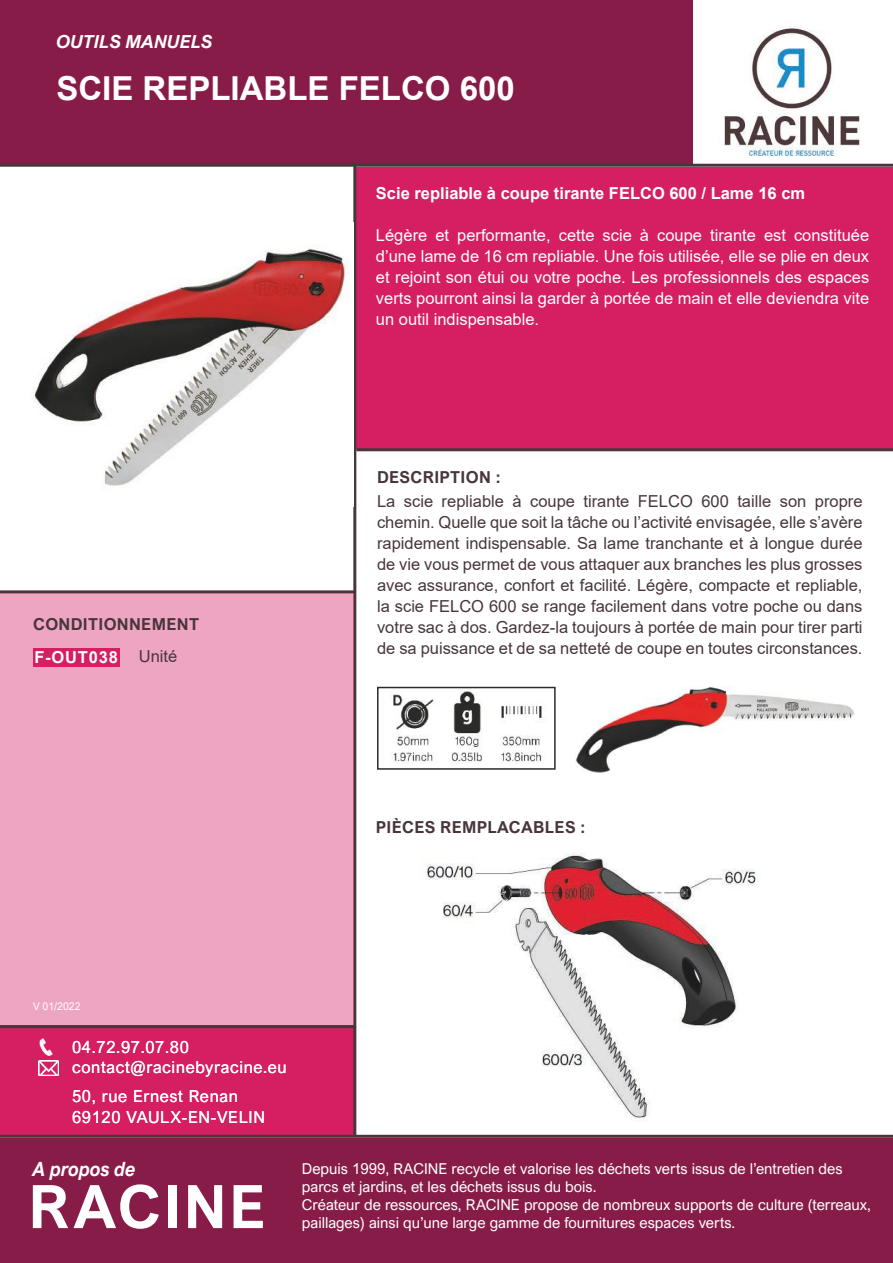
<style>
.page{position:relative;width:893px;height:1263px;background:#fff}
.page>*{position:absolute;margin:0;border:0;box-sizing:border-box;transform-origin:0 0}
.t1{font:700 60px "Arial Nova";letter-spacing:.04em;color:#fff}
.t2{font:700 33px "Arial";color:#fff}
.t3{font:italic 700 19.65px "Arial Nova";color:#fff;scale:.92 1}
.t4{font:italic 700 18px "Arial Nova";color:#fff}
.t5{font:16.5px/21px "Arial";color:#483639;text-align:justify}
.t6{font:16.5px/21px "Arial";color:#fff;text-align:justify}
.t7{font:16.5px/19.8px "Arial Nova";letter-spacing:.04em;color:#fff}
.t8{font:700 16.5px "Arial";color:#fff}
.t9{font:700 16.5px "Arial Nova";letter-spacing:.02em;color:#483639}
.t10{font:15px/18px "Arial Nova";color:#fff}
.t11{font:10.5px "Arial Nova";color:#fff}
</style>
<div class="page">
<div style="left:356px;top:167px;width:537px;height:281px;background:#d61e63"></div>
<div style="left:0;top:1025px;width:353px;height:110px;background:#d61e63"></div>
<div style="left:0;top:0;width:693px;height:164px;background:#881c48"></div>
<img style="left:702px;top:27px;width:186px;height:137px">
<hr style="left:0;top:164px;width:893px;height:3px;background:#483639">
<hr style="left:356px;top:448px;width:537px;height:3px;background:#483639">
<hr style="left:0;top:1135px;width:893px;height:3px;background:#483639">
<div style="left:0;top:1138px;width:893px;height:125px;background:#881c48"></div>
<img style="left:38px;top:1060px;width:20px;height:15px">
<img style="left:39px;top:1038px;width:14px;height:17px">
<hr style="left:353px;top:166px;width:3px;height:970px;background:#483639">
<hr style="left:0;top:590px;width:355px;height:3px;background:#483639">
<hr style="left:0;top:1025px;width:355px;height:3px;background:#483639">
<div style="left:0;top:593px;width:353px;height:432px;background:#eea5c1"></div>
<div style="left:33px;top:648px;width:87px;height:18px;background:#d61e63"></div>
<img style="left:33px;top:245px;width:315px;height:241px">
<img style="left:391px;top:691px;width:151px;height:72px">
<div style="left:377px;top:687px;width:179px;height:83px;border:2px solid #2b2b2a"></div>
<img style="left:426px;top:853px;width:330px;height:268px">
<img style="left:576px;top:687px;width:279px;height:86px">
<p class="t4" style="left:56px;top:31px;width:158px">OUTILS MANUELS</p>
<h2 class="t2" style="left:56px;top:65px;width:460px">SCIE REPLIABLE FELCO 600</h2>
<p class="t8" style="left:376px;top:182px;width:431px">Scie repliable à coupe tirante FELCO 600 / Lame 16 cm</p>
<p class="t6" style="left:376px;top:225px;width:495px">Légère et performante, cette scie à coupe tirante est constituée d’une lame de 16 cm repliable. Une fois utilisée, elle se plie en deux et rejoint son étui ou votre poche. Les professionnels des espaces verts pourront ainsi la garder à portée de main et elle deviendra vite un outil indispensable.</p>
<p class="t9" style="left:33px;top:615px;width:167px">CONDITIONNEMENT</p>
<p class="t8" style="left:34px;top:645px;width:85px">F-OUT038</p>
<p class="t5" style="left:139px;top:646px;width:40px">Unité</p>
<p class="t9" style="left:377px;top:467px;width:125px">DESCRIPTION :</p>
<p class="t5" style="left:377px;top:490px;width:487px">La scie repliable à coupe tirante FELCO 600 taille son propre chemin. Quelle que soit la tâche ou l’activité envisagée, elle s’avère rapidement indispensable. Sa lame tranchante et à longue durée de vie vous permet de vous attaquer aux branches les plus grosses avec assurance, confort et facilité. Légère, compacte et repliable, la scie FELCO 600 se range facilement dans votre poche ou dans votre sac à dos. Gardez-la toujours à portée de main pour tirer parti de sa puissance et de sa netteté de coupe en toutes circonstances.</p>
<p class="t9" style="left:376px;top:817px;width:211px">PIÈCES REMPLACABLES :</p>
<p class="t11" style="left:33px;top:1000px;width:49px">V 01/2022</p>
<p class="t7" style="left:72px;top:1037px;width:216px">04.72.97.07.80 contact@racinebyracine.eu</p>
<p class="t7" style="left:72px;top:1085px;width:194px;line-height:21.6px">50, rue Ernest Renan<br>69120 VAULX-EN-VELIN</p>
<p class="t3" style="left:33px;top:1157px;width:114px">A propos de</p>
<h1 class="t1" style="left:28px;top:1172px;width:239px">RACINE</h1>
<p class="t10" style="left:302px;top:1160px;width:570px">Depuis 1999, RACINE recycle et valorise les déchets verts issus de l’entretien des parcs et jardins, et les déchets issus du bois.<br>Créateur de ressources, RACINE propose de nombreux supports de culture (terreaux, paillages) ainsi qu’une large gamme de fournitures espaces verts.</p>
</div>
